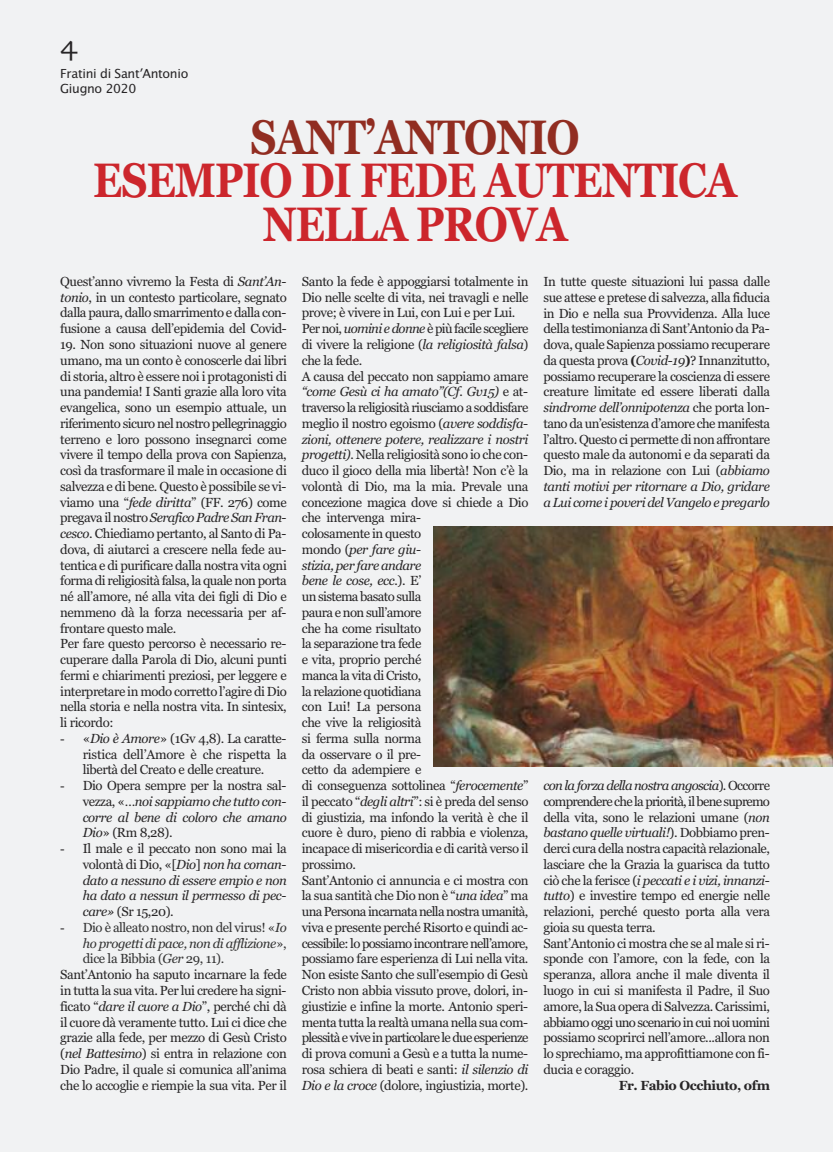
<style>
.page{position:relative;width:833px;height:1152px;background:#f1f2f3}
.page>*{position:absolute;margin:0;border:0;box-sizing:border-box;transform-origin:0 0}
.t1{font:700 48.12px/43.1px "Georgia";letter-spacing:-.025em;color:#cc262c;text-align:center;scale:.84 1}
.t2{font:700 48.12px "Georgia";letter-spacing:-.025em;color:#912d21;scale:.84 1}
.t3{font:30px "Skia";color:#272526}
.t4{font:13.12px/15.8px "Georgia";letter-spacing:-.03em;color:#272526;text-align:justify}
.t5{font:italic 13.12px/15.8px "Georgia";letter-spacing:-.03em;color:#272526;text-align:justify}
.t6{font:13.12px "Georgia";letter-spacing:-.03em;color:#333}
.t7{font:italic 13.12px "Georgia";letter-spacing:-.03em;color:#333}
.t8{font:700 13.12px "Georgia";letter-spacing:-.03em;color:#272526}
.t9{font:12.5px/15px "Lucida Grande";letter-spacing:-.025em;color:#272526}
.s1{font-family:"Verdana"}
.s2{font-style:italic}
.s3{font-family:"Times New Roman";font-size:13.75px}
.s4{font-family:"Times New Roman";font-style:normal;font-size:13.75px}
.s5{font-style:normal}
.s6{font-family:"Times New Roman";font-size:13.75px;color:#272526}
.s7{font-weight:700}
</style>
<div class="page">
<img style="left:434px;top:526px;width:399px;height:240px">
<h2 class="t3" style="left:60px;top:28px;width:19px">4</h2>
<p class="t9" style="left:60px;top:66px;width:130px">Fratini di Sant<span class="s1">’</span>Antonio<br>Giugno 2020</p>
<h1 class="t2" style="left:251px;top:109px;width:393px">SANT’ANTONIO</h1>
<h1 class="t1" style="left:93px;top:159px;width:767px">ESEMPIO DI FEDE AUTENTICA<br>NELLA PROVA</h1>
<p class="t4" style="left:60px;top:273px;width:228px">Quest’anno vivremo la Festa di <span class="s2">Sant’An&shy;tonio</span>, in un contesto particolare, segnato dalla paura, dallo smarrimento e dalla con&shy;fusione a causa dell’epidemia del Covid-</p>
<p class="t4" style="left:60px;top:336px;width:228px;text-align:left">19. Non sono situazioni nuove al genere umano, ma un conto è conoscerle dai libri di storia, altro è essere noi i protagonisti di una pandemia! I Santi grazie alla loro vita evangelica, sono un esempio attuale, un riferimento sicuro nel nostro pellegrinaggio terreno e loro possono insegnarci come vivere il tempo della prova con Sapienza, così da trasformare il male in occasione di salvezza e di bene. Questo è possibile se vi&shy;viamo una “<span class="s2">fede diritta</span>” (FF. 276) come pregava il nostro <span class="s2">Serafico Padre San Fran&shy;cesco</span>. Chiediamo pertanto, al Santo di Pa&shy;dova, di aiutarci a crescere nella fede au&shy;tentica e di purificare dalla nostra vita ogni forma di religiosità falsa, la quale non porta né all’amore, né alla vita dei figli di Dio e nemmeno dà la forza necessaria per af&shy;frontare questo male.<br>Per fare questo percorso è necessario re&shy;cuperare dalla Parola di Dio, alcuni punti fermi e chiarimenti preziosi, per leggere e interpretare in modo corretto l’agire di Dio nella storia e nella nostra vita. In sintesix, li ricordo:</p>
<p class="t4" style="left:83px;top:730px;width:206px;text-indent:-23px"><span class="s3">-</span> «<span class="s2">Dio è Amore</span>» (1Gv 4,8). La caratte&shy;ristica dell’Amore è che rispetta la libertà del Creato e delle creature.</p>
<p class="t5" style="left:83px;top:777px;width:206px;text-indent:-22px"><span class="s4">-</span> <span class="s5">Dio Opera sempre per la nostra sal&shy;vezza, «…</span>noi sappiamo che tutto con&shy;corre al bene di coloro che amano Dio<span class="s5">» (Rm 8,28).</span></p>
<p class="t5" style="left:83px;top:840px;width:206px;text-indent:-22px"><span class="s4">-</span> <span class="s5">Il male e il peccato non sono mai la volontà di Dio, «[</span>Dio<span class="s5">]</span> non ha coman&shy;dato a nessuno di essere empio e non ha dato a nessun il permesso di pec&shy;care» <span class="s5">(Sr 15,20).</span></p>
<p class="t6" style="left:60px;top:919px;width:228px"><span class="s6">-</span> Dio è alleato nostro, non del virus! «<span class="s2">Io</span></p>
<p class="t7" style="left:83px;top:935px;width:206px">ho progetti di pace, non di afflizione<span class="s5">»,</span></p>
<p class="t6" style="left:83px;top:951px;width:143px">dice la Bibbia (<span class="s2">Ger</span> 29, 11).</p>
<p class="t4" style="left:60px;top:966px;width:228px">Sant’Antonio ha saputo incarnare la fede</p>
<p class="t4" style="left:60px;top:982px;width:228px">in tutta la sua vita. Per lui credere ha signi-</p>
<p class="t4" style="left:60px;top:998px;width:228px">ficato “<span class="s2">dare il cuore a Dio</span>”, perché chi dà</p>
<p class="t4" style="left:60px;top:1014px;width:228px">il cuore dà veramente tutto. Lui ci dice che</p>
<p class="t4" style="left:60px;top:1029px;width:228px">grazie alla fede, per mezzo di Gesù Cristo</p>
<p class="t4" style="left:60px;top:1045px;width:228px">(<span class="s2">nel Battesimo</span>) si entra in relazione con</p>
<p class="t4" style="left:60px;top:1061px;width:228px">Dio Padre, il quale si comunica all’anima</p>
<p class="t4" style="left:60px;top:1077px;width:228px">che lo accoglie e riempie la sua vita. Per il</p>
<p class="t4" style="left:302px;top:273px;width:228px;text-align:left">Santo la fede è appoggiarsi totalmente in Dio nelle scelte di vita, nei travagli e nelle prove; è vivere in Lui, con Lui e per Lui.<br>Per noi, <span class="s2">uomini e donne</span> è più facile scegliere di vivere la religione (<span class="s2">la religiosità falsa</span>) che la fede.<br>A causa del peccato non sappiamo amare <span class="s2">“come Gesù ci ha amato”(Cf. Gv15)</span> e at&shy;traverso la religiosità riusciamo a soddisfare meglio il nostro egoismo (<span class="s2">avere soddisfa&shy;zioni, ottenere potere, realizzare i nostri progetti).</span> Nella religiosità sono io che con&shy;duco il gioco della mia libertà! Non c’è la volontà di Dio, ma la mia. Prevale una concezione magica dove si chiede a Dio che intervenga mira-<br>colosamente in questo<br>mondo (<span class="s2">per fare giu-<br>stizia, per fare andare<br>bene le cose, ecc.</span>). E’<br>un sistema basato sulla<br>paura e non sull’amore<br>che ha come risultato<br>la separazione tra fede<br>e vita, proprio perché<br>manca la vita di Cristo,<br>la relazione quotidiana<br>con Lui! La persona<br>che vive la religiosità<br>si ferma sulla norma<br>da osservare o il pre-<br>cetto da adempiere e<br>di conseguenza sottolinea “<span class="s2">ferocemente</span>” il peccato “<span class="s2">degli altri</span>”: si è preda del senso di giustizia<span class="s2">,</span> ma infondo la verità è che il cuore è duro, pieno di rabbia e violenza, incapace di misericordia e di carità verso il prossimo.<br>Sant’Antonio ci annuncia e ci mostra con la sua santità che Dio non è “<span class="s2">una idea</span>” ma una Persona incarnata nella nostra umanità, viva e presente perché Risorto e quindi ac&shy;cessibile: lo possiamo incontrare nell’amore, possiamo fare esperienza di Lui nella vita.<br>Non esiste Santo che sull’esempio di Gesù Cristo non abbia vissuto prove, dolori, in&shy;giustizie e infine la morte. Antonio speri&shy;menta tutta la realtà umana nella sua com&shy;plessità e vive in particolare le due esperienze di prova comuni a Gesù e a tutta la nume&shy;rosa schiera di beati e santi: <span class="s2">il silenzio di Dio e la croce</span> (dolore, ingiustizia, morte).</p>
<p class="t4" style="left:543px;top:273px;width:228px">In tutte queste situazioni lui passa dalle sue attese e pretese di salvezza, alla fiducia in Dio e nella sua Provvidenza. Alla luce della testimonianza di Sant’Antonio da Pa&shy;dova, quale Sapienza possiamo recuperare da questa prova <span class="s7">(</span><span class="s2">Covid-19</span><span class="s7">)</span>? Innanzitutto, possiamo recuperare la coscienza di essere creature limitate ed essere liberati dalla <span class="s2">sindrome dell’onnipotenza</span> che porta lon&shy;tano da un’esistenza d’amore che manifesta l’altro. Questo ci permette di non affrontare questo male da autonomi e da separati da Dio, ma in relazione con Lui (<span class="s2">abbiamo tanti motivi per ritornare a Dio, gridare a Lui come ipoveri del Vangelo e pregarlo</span></p>
<p class="t4" style="left:543px;top:777px;width:228px;text-align:left"><span class="s2">con laforza della nostra angoscia</span>). Occorre comprendere che la priorità, il bene supremo della vita, sono le relazioni umane (<span class="s2">non bastano quelle virtuali!</span>). Dobbiamo pren&shy;derci cura della nostra capacità relazionale, lasciare che la Grazia la guarisca da tutto ciò che la ferisce (<span class="s2">i peccati e i vizi, innanzi&shy;tutto</span>) e investire tempo ed energie nelle relazioni, perché questo porta alla vera gioia su questa terra.<br>Sant’Antonio ci mostra che se al male si ri&shy;sponde con l’amore, con la fede, con la speranza, allora anche il male diventa il luogo in cui si manifesta il Padre, il Suo amore, la Sua opera di Salvezza. Carissimi, abbiamo oggi uno scenario in cui noi uomini possiamo scoprirci nell’amore...allora non lo sprechiamo, ma approfittiamone con fi&shy;ducia e coraggio.</p>
<p class="t8" style="left:619px;top:1077px;width:153px">Fr. Fabio Occhiuto, ofm</p>
</div>
